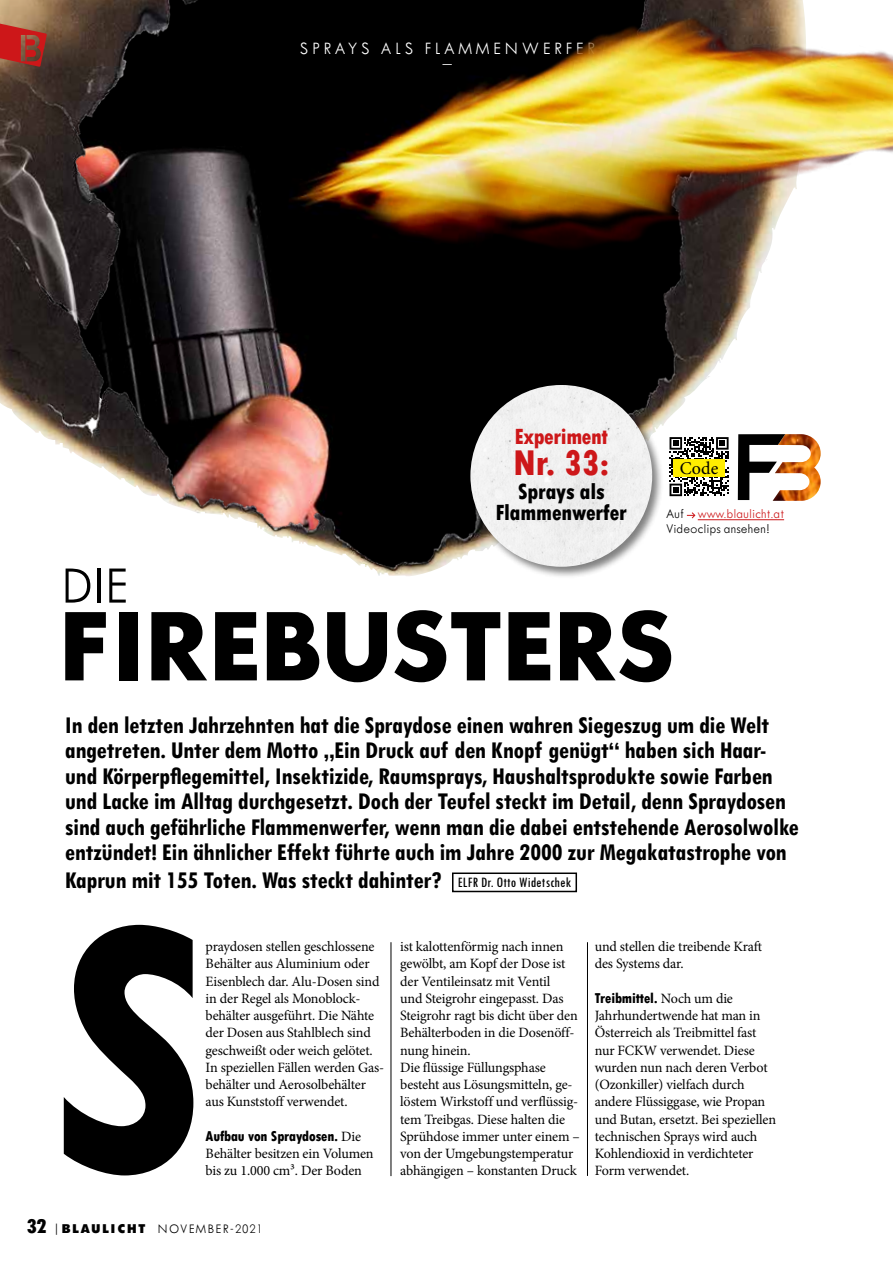
<style>
.page{position:relative;width:893px;height:1263px;background:#fff}
.page>*{position:absolute;margin:0;border:0;box-sizing:border-box;transform-origin:0 0}
.t1{font:800 104.7px "Tw Cen MT Std";color:#000}
.t2{font:300 54.3px "Tw Cen MT Std";color:#000}
.t3{font:800 condensed 37.5px "Tw Cen";color:#cd1719}
.t4{font:700 condensed 25.5px/25.8px "Tw Cen MT Std";letter-spacing:-.015em;color:#000}
.t5{font:800 condensed 23.1px/21px "Tw Cen";letter-spacing:-.01em;color:#000;text-align:center}
.t6{font:800 condensed 23.1px "Tw Cen";letter-spacing:-.02em;color:#cd1719}
.t7{font:300 18px/15px "Tw Cen MT Std";letter-spacing:.2em;color:#fff;text-align:center}
.t8{font:18px "Minion Pro";color:#000}
.t9{font:800 condensed 15px "Tw Cen";letter-spacing:-.01em;color:#000}
.t10{font:14.25px/17.2px "Minion Pro";letter-spacing:-.01em;color:#000}
.t11{font:300 13.8px/15px "Tw Cen MT Std";color:#000}
.t12{font:300 13.5px "Tw Cen MT Std";letter-spacing:.1em;color:#000}
.s1{color:#cd1719}
.s2{font-weight:500;font-size:15px}
.s3{font-family:"Minion Pro";font-weight:400;font-stretch:normal;font-size:14.25px}
.s4{font-weight:800;font-stretch:condensed;font-size:21px}
.s5{font-weight:800}
</style>
<div class="page">
<div style="left:452px;top:872px;width:125px;height:20px;border:2px solid #000"></div>
<hr style="left:587px;top:942px;width:1px;height:234px;background:#000">
<hr style="left:391px;top:942px;width:1px;height:234px;background:#000">
<svg style="left:64px;top:925px;width:129px;height:250px"></svg>
<img style="left:0;top:0;width:785px;height:571px">
<img style="left:297px;top:0;width:596px;height:347px">
<div style="left:666px;top:433px;width:66px;height:67px;background:#fff"></div>
<svg style="left:669px;top:437px;width:60px;height:59px"></svg>
<div style="left:673px;top:459px;width:52px;height:17px;background:#ffed00"></div>
<hr style="left:698px;top:519px;width:86px;height:1px;background:#cd1719">
<svg style="left:687px;top:512px;width:9px;height:7px"></svg>
<img style="left:773px;top:434px;width:48px;height:67px">
<svg style="left:738px;top:434px;width:47px;height:66px"></svg>
<div style="left:468px;top:383px;width:196px;height:196px;background:#000;opacity:.5"></div>
<div style="left:470px;top:385px;width:182px;height:182px;background:#f0f0f0;border-radius:91px"></div>
<svg style="left:0;top:21px;width:47px;height:46px;background:#ab3b2f"></svg>
<h2 class="t2" style="left:61px;top:556px;width:69px">DIE</h2>
<p class="t7" style="left:300px;top:40px;width:296px">SPRAYS ALS FLAMMENWERFER –</p>
<h3 class="t6" style="left:515px;top:423px;width:95px">Experiment</h3>
<h3 class="t3" style="left:513px;top:441px;width:98px">Nr. 33:</h3>
<h3 class="t5" style="left:495px;top:481px;width:133px">Sprays als<br>Flammenwerfer</h3>
<p class="t8" style="left:680px;top:456px;width:40px">Code</p>
<p class="t11" style="left:666px;top:506px;width:119px">Auf <span class="s1">www.blaulicht.at<br></span>Videoclips ansehen!</p>
<h1 class="t1" style="left:59px;top:583px;width:618px">FIREBUSTERS</h1>
<p class="t4" style="left:65px;top:712px;width:736px">In den letzten Jahrzehnten hat die Spraydose einen wahren Siegeszug um die Welt angetreten. Unter dem Motto „Ein Druck auf den Knopf genügt“ haben sich Haar&shy;und Körperpflegemittel, Insektizide, Raumsprays, Haushaltsprodukte sowie Farben und Lacke im Alltag durchgesetzt. Doch der Teufel steckt im Detail, denn Spraydosen sind auch gefährliche Flammenwerfer, wenn man die dabei entstehende Aerosolwolke entzündet! Ein ähnlicher Effekt führte auch im Jahre 2000 zur Megakatastrophe von Kaprun mit 155 Toten. Was steckt dahinter? <span class="s2">ELFR Dr. Otto Widetschek</span></p>
<p class="t10" style="left:206px;top:938px;width:180px">praydosen stellen geschlossene<br>Behälter aus Aluminium oder<br>Eisenblech dar. Alu-Dosen sind in der Regel als Monoblock&shy;behälter ausgeführt. Die Nähte der Dosen aus Stahlblech sind geschweißt oder weich gelötet.<br>In speziellen Fällen werden Gas&shy;behälter und Aerosolbehälter aus Kunststoff verwendet.</p>
<p class="t9" style="left:206px;top:1127px;width:157px">Aufbau von Spraydosen. <span class="s3">Die</span></p>
<p class="t10" style="left:206px;top:1145px;width:170px">Behälter besitzen ein Volumen bis zu 1.000 cm³. Der Boden</p>
<p class="t12" style="left:26px;top:1221px;width:238px"><span class="s4">32</span> |<span class="s5">BLAULICHT</span> NOVEMBER-2021</p>
<p class="t10" style="left:400px;top:938px;width:181px">ist kalottenförmig nach innen gewölbt, am Kopf der Dose ist der Ventileinsatz mit Ventil<br>und Steigrohr eingepasst. Das<br>Steigrohr ragt bis dicht über den<br>Behälterboden in die Dosenöff&shy;nung hinein.<br>Die flüssige Füllungsphase besteht aus Lösungsmitteln, ge&shy;löstem Wirkstoff und verflüssig&shy;tem Treibgas. Diese halten die<br>Sprühdose immer unter einem – von der Umgebungstemperatur abhängigen – konstanten Druck</p>
<p class="t10" style="left:595px;top:938px;width:169px">und stellen die treibende Kraft des Systems dar.</p>
<p class="t9" style="left:595px;top:989px;width:140px">Treibmittel. <span class="s3">Noch um die</span></p>
<p class="t10" style="left:595px;top:1007px;width:183px">Jahrhundertwende hat man in<br>Österreich als Treibmittel fast nur FCKW verwendet. Diese wurden nun nach deren Verbot (Ozonkiller) vielfach durch andere Flüssiggase, wie Propan und Butan, ersetzt. Bei speziellen technischen Sprays wird auch<br>Kohlendioxid in verdichteter<br>Form verwendet.</p>
</div>
